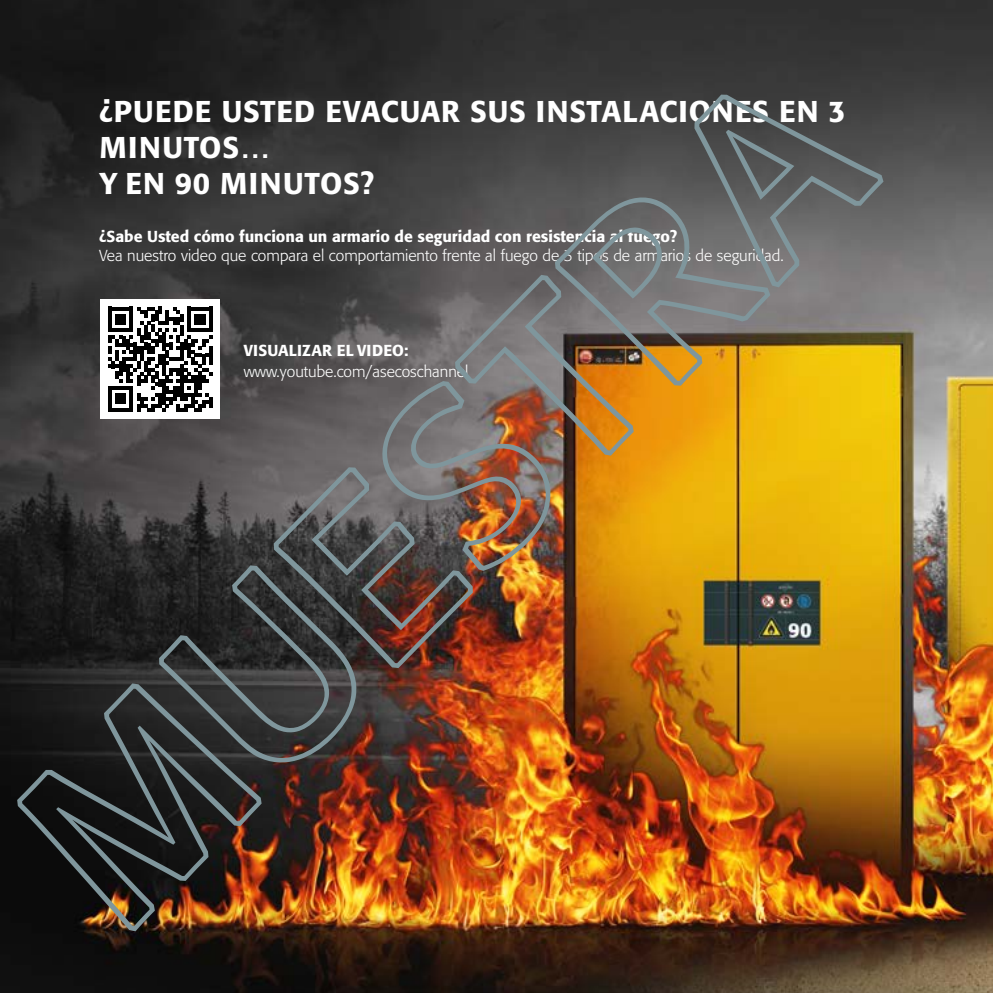
<style>
.page{position:relative;width:993px;height:993px;background:#fff}
.page>*{position:absolute;margin:0;border:0;box-sizing:border-box;transform-origin:0 0}
.t1{font:248.5px "Formata BQ Outline";color:#7f969c}
.t2{font:500 29.75px/35.7px "Formata Pro";letter-spacing:.03em;color:#fff}
.t3{font:300 15.75px "Formata Pro";color:#fff}
.t4{font:500 15.75px "Formata Pro";color:#fff}
</style>
<div class="page">
<img style="left:0;top:0;width:992px;height:992px">
<div style="left:101px;top:299px;width:119px;height:119px;background:#fff"></div>
<svg style="left:108px;top:306px;width:104px;height:105px"></svg>
<h1 class="t1" style="left:-47px;top:767px;width:1076px;rotate:-45deg">MUESTRA</h1>
<h2 class="t2" style="left:99px;top:94px;width:747px">¿PUEDE USTED EVACUAR SUS INSTALACIONES EN 3<br>MINUTOS…<br>Y EN 90 MINUTOS?</h2>
<p class="t4" style="left:99px;top:226px;width:579px">¿Sabe Usted cómo funciona un armario de seguridad con resistencia al fuego?</p>
<p class="t3" style="left:99px;top:246px;width:685px">Vea nuestro video que compara el comportamiento frente al fuego de 3 tipos de armarios de seguridad.</p>
<p class="t4" style="left:244px;top:340px;width:166px">VISUALIZAR EL VIDEO:</p>
<p class="t3" style="left:244px;top:361px;width:226px">www.youtube.com/asecoschannel</p>
</div>
